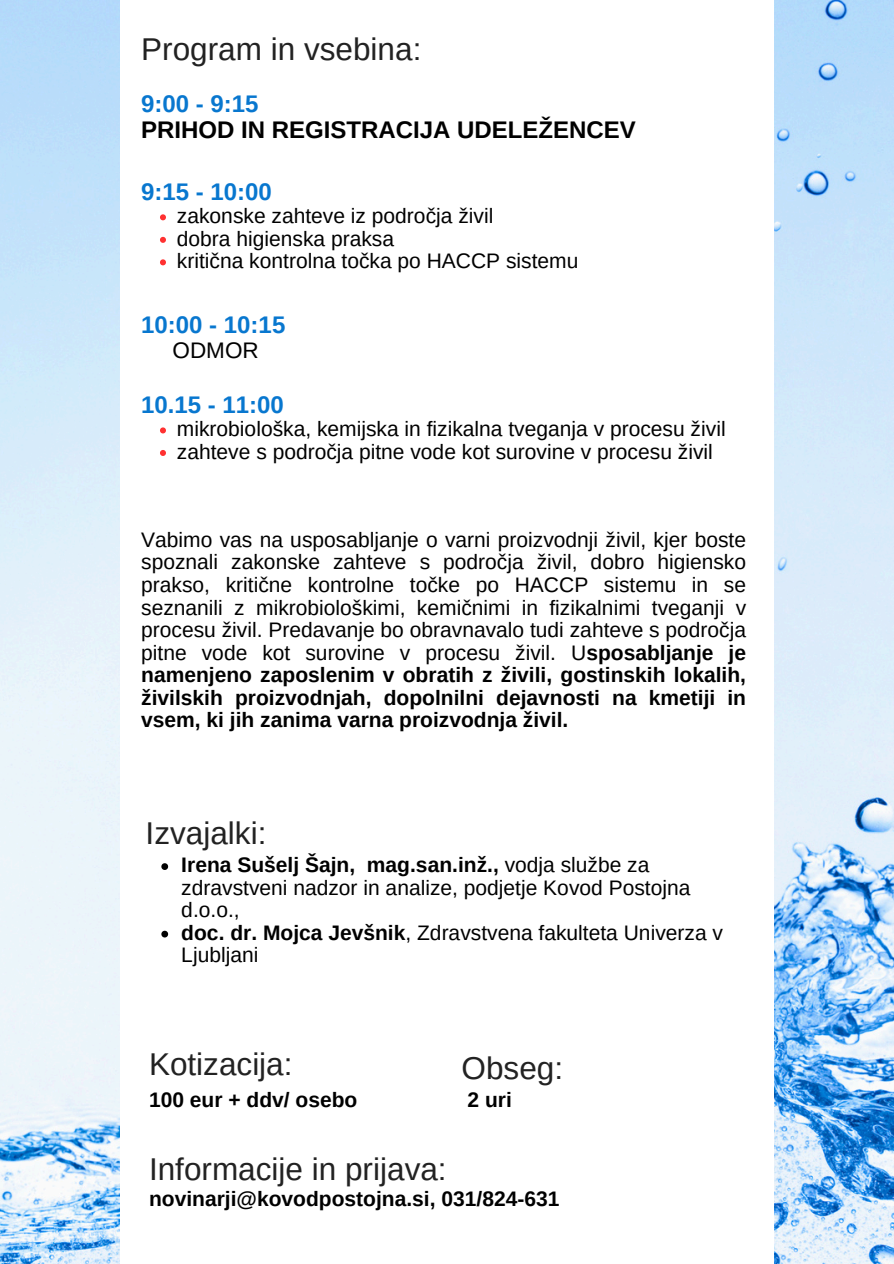
<style>
.page{position:relative;width:894px;height:1264px;background:#fff}
.page>*{position:absolute;margin:0;border:0;box-sizing:border-box;transform-origin:0 0}
.t1{font:31.5px "Arimo";color:#222}
.t2{font:700 24px/26.2px "Arimo";color:#000}
.t3{font:700 24px "Arimo";color:#0877cf}
.t4{font:22.5px "Arimo";color:#000}
.t5{font:21px/22.5px "Arimo";color:#000}
.t6{font:700 21px "Arimo";color:#000}
.s1{color:#0877cf}
.s2{font-weight:700}
</style>
<div class="page">
<img style="left:0;top:0;width:893px;height:1263px">
<div style="left:120px;top:0;width:653px;height:1263px;background:#fff"></div>
<svg style="left:161px;top:863px;width:7px;height:7px"></svg>
<svg style="left:161px;top:930px;width:7px;height:7px"></svg>
<svg style="left:160px;top:214px;width:6px;height:6px"></svg>
<svg style="left:160px;top:237px;width:6px;height:6px"></svg>
<svg style="left:160px;top:259px;width:6px;height:6px"></svg>
<svg style="left:160px;top:427px;width:6px;height:6px"></svg>
<svg style="left:160px;top:450px;width:6px;height:6px"></svg>
<h2 class="t1" style="left:141px;top:31px;width:281px">Program in vsebina:</h2>
<p class="t2" style="left:141px;top:90px;width:496px"><span class="s1">9:00 - 9:15<br></span>PRIHOD IN REGISTRACIJA UDELEŽENCEV</p>
<h1 class="t3" style="left:141px;top:178px;width:132px">9:15 - 10:00</h1>
<p class="t5" style="left:177px;top:205px;width:318px">zakonske zahteve iz področja živil</p>
<p class="t5" style="left:177px;top:227px;width:219px">dobra higienska praksa</p>
<h1 class="t5" style="left:177px;top:250px;width:403px">kritična kontrolna točka po HACCP sistemu</h1>
<h5 class="t3" style="left:141px;top:311px;width:146px">10:00 - 10:15</h5>
<h5 class="t4" style="left:172px;top:337px;width:88px">ODMOR</h5>
<h5 class="t3" style="left:141px;top:391px;width:144px">10.15 - 11:00</h5>
<h1 class="t5" style="left:177px;top:418px;width:550px">mikrobiološka, kemijska in fizikalna tveganja v procesu živil</h1>
<h5 class="t5" style="left:177px;top:440px;width:537px">zahteve s področja pitne vode kot surovine v procesu živil</h5>
<h3 class="t5" style="left:141px;top:528px;width:606px;text-align:justify">Vabimo vas na usposabljanje o varni proizvodnji živil, kjer boste spoznali zakonske zahteve s področja živil, dobro higiensko prakso, kritične kontrolne točke po HACCP sistemu in se seznanili z mikrobiološkimi, kemičnimi in fizikalnimi tveganji v procesu živil. Predavanje bo obravnavalo tudi zahteve s področja pitne vode kot surovine v procesu živil. U<span class="s2">sposabljanje je namenjeno zaposlenim v obratih z živili, gostinskih lokalih, živilskih proizvodnjah, dopolnilni dejavnosti na kmetiji in vsem, ki jih zanima varna proizvodnja živil.</span></h3>
<h1 class="t1" style="left:145px;top:815px;width:122px">Izvajalki:</h1>
<h4 class="t5" style="left:181px;top:853px;width:510px"><span class="s2">Irena Sušelj Šajn, mag.san.inž.,</span> vodja službe za zdravstveni nadzor in analize, podjetje Kovod Postojna d.o.o.,</h4>
<p class="t5" style="left:181px;top:921px;width:543px"><span class="s2">doc. dr. Mojca Jevšnik</span>, Zdravstvena fakulteta Univerza v<br>Ljubljani</p>
<p class="t1" style="left:149px;top:1046px;width:145px">Kotizacija:</p>
<h4 class="t6" style="left:149px;top:1087px;width:210px">100 eur + ddv/ osebo</h4>
<p class="t1" style="left:461px;top:1050px;width:103px">Obseg:</p>
<p class="t6" style="left:467px;top:1087px;width:46px">2 uri</p>
<p class="t1" style="left:149px;top:1151px;width:299px">Informacije in prijava:</p>
<p class="t6" style="left:149px;top:1186px;width:412px">novinarji@kovodpostojna.si, 031/824-631</p>
</div>
